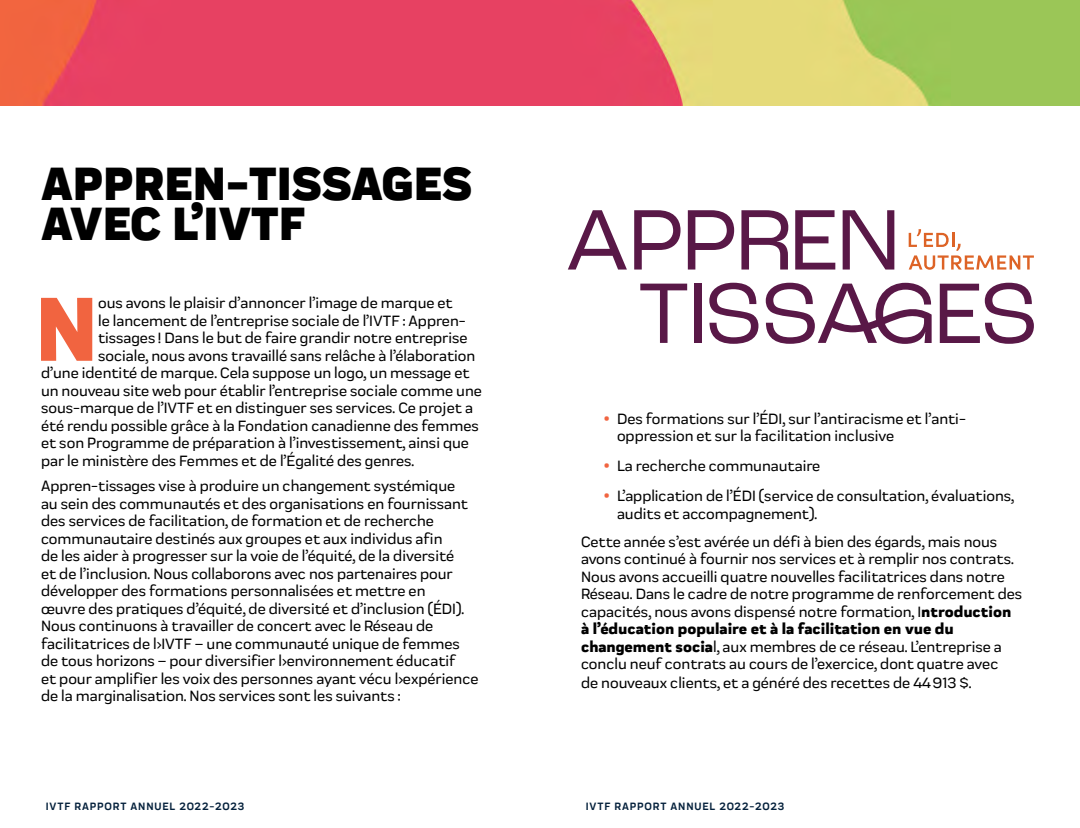
<style>
.page{position:relative;width:1080px;height:828px;background:#fff}
.page>*{position:absolute;margin:0;border:0;box-sizing:border-box;transform-origin:0 0}
.t1{font:800 93.5px "Praktika";color:#f16440}
.t2{font:900 48px/40px "Praktika";color:#000}
.t3{font:500 15.5px/17.5px "Praktika";color:#000}
.t4{font:700 11px "Praktika";letter-spacing:.08em;color:#05213c}
.s1{font-weight:900;font-size:16px;color:#f16440}
.s2{font-weight:800}
</style>
<div class="page">
<img style="left:0;top:0;width:1080px;height:105px">
<svg style="left:909px;top:229px;width:125px;height:41px"></svg>
<svg style="left:843px;top:210px;width:51px;height:60px"></svg>
<svg style="left:795px;top:210px;width:40px;height:60px"></svg>
<svg style="left:741px;top:210px;width:47px;height:60px"></svg>
<svg style="left:634px;top:210px;width:47px;height:60px"></svg>
<svg style="left:688px;top:210px;width:46px;height:60px"></svg>
<svg style="left:568px;top:210px;width:59px;height:60px"></svg>
<svg style="left:640px;top:284px;width:47px;height:59px"></svg>
<div style="left:694px;top:284px;width:8px;height:59px;background:#591847"></div>
<svg style="left:709px;top:283px;width:49px;height:61px"></svg>
<svg style="left:940px;top:283px;width:94px;height:61px"></svg>
<svg style="left:766px;top:283px;width:166px;height:61px"></svg>
<h2 class="t2" style="left:41px;top:159px;width:433px">APPREN-TISSAGES<br>AVEC L’IVTF</h2>
<h1 class="t1" style="left:35px;top:251px;width:64px">N</h1>
<p class="t3" style="left:98px;top:293px;width:356px">ous avons le plaisir d’annoncer l’image de marque et</p>
<p class="t3" style="left:98px;top:311px;width:369px">le lancement de l’entreprise sociale de l’IVTF : Appren-</p>
<p class="t3" style="left:98px;top:328px;width:371px">tissages ! Dans le but de faire grandir notre entreprise</p>
<p class="t3" style="left:98px;top:346px;width:379px">sociale, nous avons travaillé sans relâche à l’élaboration</p>
<p class="t3" style="left:41px;top:363px;width:430px">d’une identité de marque. Cela suppose un logo, un message et</p>
<p class="t3" style="left:41px;top:381px;width:442px">un nouveau site web pour établir l’entreprise sociale comme une</p>
<p class="t3" style="left:41px;top:398px;width:433px">sous-marque de l’IVTF et en distinguer ses services. Ce projet a</p>
<p class="t3" style="left:41px;top:416px;width:440px">été rendu possible grâce à la Fondation canadienne des femmes</p>
<p class="t3" style="left:41px;top:433px;width:429px">et son Programme de préparation à l’investissement, ainsi que</p>
<p class="t3" style="left:41px;top:451px;width:375px">par le ministère des Femmes et de l’Égalité des genres.</p>
<p class="t3" style="left:41px;top:476px;width:439px">Appren-tissages vise à produire un changement systémique<br>au sein des communautés et des organisations en fournissant des services de facilitation, de formation et de recherche communautaire destinés aux groupes et aux individus afin<br>de les aider à progresser sur la voie de l’équité, de la diversité<br>et de l’inclusion. Nous collaborons avec nos partenaires pour développer des formations personnalisées et mettre en<br>œuvre des pratiques d’équité, de diversité et d’inclusion (ÉDI).<br>Nous continuons à travailler de concert avec le Réseau de facilitatrices de l›IVTF – une communauté unique de femmes de tous horizons – pour diversifier l›environnement éducatif<br>et pour amplifier les voix des personnes ayant vécu l›expérience de la marginalisation. Nos services sont les suivants :</p>
<p class="t3" style="left:617px;top:409px;width:350px;text-indent:-13px"><span class="s1">•</span> Des formations sur l’ÉDI, sur l’antiracisme et l’anti&shy;oppression et sur la facilitation inclusive</p>
<p class="t3" style="left:604px;top:456px;width:218px"><span class="s1">•</span> La recherche communautaire</p>
<p class="t3" style="left:617px;top:486px;width:399px;text-indent:-13px"><span class="s1">•</span> L’application de l’ÉDI (service de consultation, évaluations, audits et accompagnement).</p>
<p class="t3" style="left:581px;top:532px;width:443px">Cette année s’est avérée un défi à bien des égards, mais nous avons continué à fournir nos services et à remplir nos contrats.<br>Nous avons accueilli quatre nouvelles facilitatrices dans notre Réseau. Dans le cadre de notre programme de renforcement des capacités, nous avons dispensé notre formation, I<span class="s2">ntroduction à l’éducation populaire et à la facilitation en vue du changement socia</span>l, aux membres de ce réseau. L’entreprise a conclu neuf contrats au cours de l’exercice, dont quatre avec</p>
<p class="t3" style="left:581px;top:673px;width:392px">de nouveaux clients, et a généré des recettes de 44913 $.</p>
<p class="t4" style="left:46px;top:798px;width:200px">IVTF RAPPORT ANNUEL 2022-2023</p>
<p class="t4" style="left:586px;top:798px;width:200px">IVTF RAPPORT ANNUEL 2022-2023</p>
</div>
